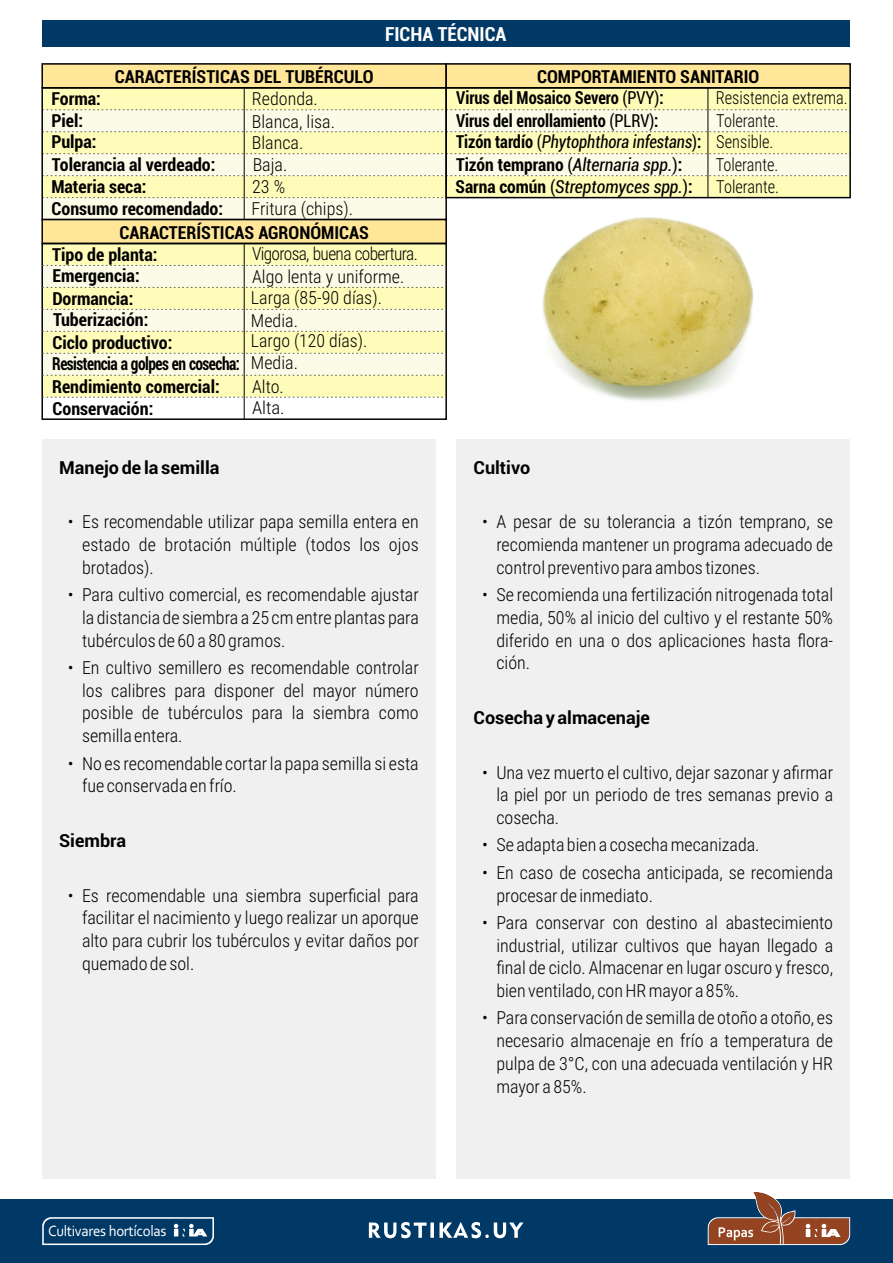
<style>
.page{position:relative;width:893px;height:1263px;background:#fff}
.page>*{position:absolute;margin:0;border:0;box-sizing:border-box;transform-origin:0 0}
.t1{font:700 condensed 19.5px "Roboto";color:#fff}
.t2{font:300 18px/22.8px "Roboto Condensed";color:#000;text-align:justify}
.t3{font:700 condensed 18px/21.3px "Roboto";color:#000}
.t4{font:italic condensed 18px/22.4px "Roboto";color:#000;scale:.91 1}
.t5{font:300 18px/21.8px "Roboto Condensed";color:#000;scale:.91 1}
.t6{font:700 condensed 18px "Roboto";color:#000;scale:.91 1}
.t7{font:700 18px "Roboto";color:#000}
.t8{font:700 condensed 18px "Roboto";letter-spacing:-.035em;color:#000;scale:.86 1}
.t9{font:300 18px "Roboto Condensed";letter-spacing:-.04em;color:#000;scale:.96 1}
.t10{font:15.6px "Corbel";letter-spacing:-.02em;color:#fff;scale:.95 1}
.s1{font-weight:400}
.s2{font-weight:700;font-style:normal}
.s3{font-style:normal}
</style>
<div class="page">
<div style="left:0;top:1199px;width:893px;height:64px;background:#003866"></div>
<svg style="left:42px;top:1217px;width:172px;height:28px"></svg>
<svg style="left:708px;top:1192px;width:142px;height:53px"></svg>
<img style="left:542px;top:218px;width:212px;height:183px">
<div style="left:446px;top:87px;width:404px;height:111px;background:#fcfbe7"></div>
<div style="left:42px;top:87px;width:404px;height:310px;background:#fcfbe7"></div>
<div style="left:42px;top:88px;width:404px;height:22px;background:#fffcba"></div>
<div style="left:42px;top:132px;width:404px;height:22px;background:#fffcba"></div>
<div style="left:42px;top:176px;width:404px;height:22px;background:#fffcba"></div>
<svg style="left:46px;top:197px;width:397px;height:1px"></svg>
<div style="left:446px;top:88px;width:404px;height:22px;background:#fffcba"></div>
<div style="left:446px;top:132px;width:404px;height:22px;background:#fffcba"></div>
<div style="left:446px;top:176px;width:404px;height:22px;background:#fffcba"></div>
<div style="left:42px;top:20px;width:808px;height:27px;background:#003866"></div>
<svg style="left:41px;top:63px;width:810px;height:24px"></svg>
<hr style="left:244px;top:88px;width:1px;height:132px;background:#000">
<svg style="left:46px;top:109px;width:801px;height:1px"></svg>
<svg style="left:46px;top:131px;width:801px;height:1px"></svg>
<svg style="left:46px;top:153px;width:801px;height:1px"></svg>
<svg style="left:46px;top:175px;width:801px;height:1px"></svg>
<div style="left:445px;top:87px;width:406px;height:111px;border:2px solid #000"></div>
<div style="left:41px;top:87px;width:406px;height:133px;border:2px solid #000"></div>
<div style="left:42px;top:375px;width:404px;height:22px;background:#fffcba"></div>
<div style="left:42px;top:331px;width:404px;height:22px;background:#fffcba"></div>
<div style="left:42px;top:287px;width:404px;height:22px;background:#fffcba"></div>
<div style="left:42px;top:243px;width:404px;height:22px;background:#fffcba"></div>
<svg style="left:41px;top:218px;width:406px;height:25px"></svg>
<div style="left:41px;top:243px;width:406px;height:177px;border:2px solid #000"></div>
<hr style="left:244px;top:243px;width:1px;height:176px;background:#000">
<svg style="left:42px;top:265px;width:404px;height:1px"></svg>
<svg style="left:42px;top:287px;width:404px;height:1px"></svg>
<svg style="left:42px;top:309px;width:404px;height:1px"></svg>
<svg style="left:42px;top:331px;width:404px;height:1px"></svg>
<svg style="left:42px;top:353px;width:404px;height:1px"></svg>
<svg style="left:42px;top:375px;width:404px;height:1px"></svg>
<svg style="left:42px;top:397px;width:404px;height:1px"></svg>
<div style="left:456px;top:440px;width:394px;height:739px;background:#f0f0f0"></div>
<div style="left:42px;top:440px;width:394px;height:739px;background:#f0f0f0"></div>
<hr style="left:708px;top:88px;width:1px;height:110px;background:#000">
<svg style="left:369px;top:1222px;width:154px;height:16px"></svg>
<p class="t1" style="left:385px;top:26px;width:123px">FICHA TÉCNICA</p>
<p class="t3" style="left:115px;top:68px;width:260px">CARACTERÍSTICAS DEL TUBÉRCULO</p>
<p class="t3" style="left:537px;top:68px;width:224px">COMPORTAMIENTO SANITARIO</p>
<p class="t2" style="left:252px;top:89px;width:85px">Redonda.<br>Blanca, lisa.</p>
<p class="t6" style="left:456px;top:91px;width:230px">Virus del Mosaico Severo <span class="s1">(PVY)</span>:</p>
<p class="t5" style="left:716px;top:89px;width:147px">Resistencia extrema.<br>Tolerante.<br>Sensible.</p>
<p class="t5" style="left:716px;top:177px;width:71px">Tolerante.</p>
<p class="t3" style="left:51px;top:89px;width:51px">Forma:</p>
<p class="t6" style="left:456px;top:113px;width:224px">Virus del enrollamiento <span class="s1">(PLRV)</span>:</p>
<p class="t3" style="left:51px;top:112px;width:47px">Piel:<br>Pulpa:</p>
<p class="t3" style="left:51px;top:177px;width:173px;line-height:21.9px">Materia seca:<br>Consumo recomendado:</p>
<p class="t4" style="left:456px;top:133px;width:272px"><span class="s2">Tizón tardío</span> <span class="s3">(</span>Phytophthora infestans<span class="s3">)</span><span class="s2">:<br>Tizón temprano</span> <span class="s3">(</span>Alternaria spp.<span class="s3">)</span><span class="s2">:<br>Sarna común</span> <span class="s3">(</span>Streptomyces spp.<span class="s3">)</span><span class="s2">:</span></p>
<p class="t2" style="left:252px;top:133px;width:53px">Blanca.</p>
<p class="t5" style="left:716px;top:155px;width:71px">Tolerante.</p>
<p class="t3" style="left:52px;top:156px;width:165px">Tolerancia al verdeado:</p>
<p class="t2" style="left:253px;top:155px;width:36px">Baja.</p>
<p class="t2" style="left:252px;top:178px;width:103px;line-height:21.9px">23 %<br>Fritura (chips).</p>
<p class="t3" style="left:119px;top:224px;width:251px">CARACTERÍSTICAS AGRONÓMICAS</p>
<p class="t3" style="left:52px;top:266px;width:89px;line-height:23.4px">Emergencia:<br>Dormancia:</p>
<p class="t3" style="left:52px;top:311px;width:122px;line-height:22.4px">Tuberización:<br>Ciclo productivo:</p>
<p class="t9" style="left:252px;top:246px;width:174px">Vigorosa, buena cobertura.</p>
<p class="t3" style="left:52px;top:246px;width:107px">Tipo de planta:</p>
<p class="t2" style="left:251px;top:268px;width:155px;line-height:20.9px">Algo lenta y uniforme.<br>Larga (85-90 días).</p>
<p class="t2" style="left:251px;top:312px;width:118px;line-height:21.9px;text-align:left">Media.<br>Largo (120 días).<br>Media.<br>Alto.</p>
<p class="t2" style="left:252px;top:398px;width:34px">Alta.</p>
<p class="t8" style="left:52px;top:357px;width:220px">Resistencia a golpes en cosecha:</p>
<p class="t3" style="left:52px;top:378px;width:169px">Rendimiento comercial:<br>Conservación:</p>
<p class="t7" style="left:59px;top:460px;width:162px">Manejo de la semilla</p>
<p class="t2" style="left:82px;top:512px;width:338px;text-indent:-14px">• Es recomendable utilizar papa semilla entera en estado de brotación múltiple (todos los ojos brotados).</p>
<p class="t2" style="left:82px;top:585px;width:338px;text-indent:-14px">• Para cultivo comercial, es recomendable ajustar la distancia de siembra a 25 cm entre plantas para tubérculos de 60 a 80 gramos.</p>
<p class="t2" style="left:82px;top:658px;width:338px;text-indent:-14px">• En cultivo semillero es recomendable controlar los calibres para disponer del mayor número posible de tubérculos para la siembra como semilla entera.</p>
<p class="t2" style="left:82px;top:754px;width:338px;text-indent:-14px">• No es recomendable cortar la papa semilla si esta fue conservada en frío.</p>
<p class="t7" style="left:59px;top:833px;width:69px">Siembra</p>
<p class="t2" style="left:82px;top:885px;width:338px;text-indent:-14px">• Es recomendable una siembra superficial para facilitar el nacimiento y luego realizar un aporque alto para cubrir los tubérculos y evitar daños por quemado de sol.</p>
<p class="t10" style="left:48px;top:1225px;width:126px">Cultivares hortícolas</p>
<p class="t7" style="left:474px;top:460px;width:58px">Cultivo</p>
<p class="t2" style="left:496px;top:512px;width:338px;text-indent:-14px">• A pesar de su tolerancia a tizón temprano, se recomienda mantener un programa adecuado de control preventivo para ambos tizones.</p>
<p class="t2" style="left:496px;top:585px;width:338px;text-indent:-14px">• Se recomienda una fertilización nitrogenada total media, 50% al inicio del cultivo y el restante 50% diferido en una o dos aplicaciones hasta flora&shy;ción.</p>
<p class="t7" style="left:474px;top:710px;width:178px">Cosecha y almacenaje</p>
<p class="t2" style="left:496px;top:763px;width:338px;text-indent:-14px">• Una vez muerto el cultivo, dejar sazonar y afirmar la piel por un periodo de tres semanas previo a cosecha.</p>
<p class="t2" style="left:482px;top:835px;width:279px">• Se adapta bien a cosecha mecanizada.</p>
<p class="t2" style="left:496px;top:863px;width:338px;text-indent:-14px">• En caso de cosecha anticipada, se recomienda procesar de inmediato.</p>
<p class="t2" style="left:496px;top:913px;width:338px;text-indent:-14px">• Para conservar con destino al abastecimiento industrial, utilizar cultivos que hayan llegado a final de ciclo. Almacenar en lugar oscuro y fresco, bien ventilado, con HR mayor a 85%.</p>
<p class="t2" style="left:496px;top:1008px;width:338px;text-indent:-14px">• Para conservación de semilla de otoño a otoño, es necesario almacenaje en frío a temperatura de pulpa de 3°C, con una adecuada ventilación y HR mayor a 85%.</p>
</div>
